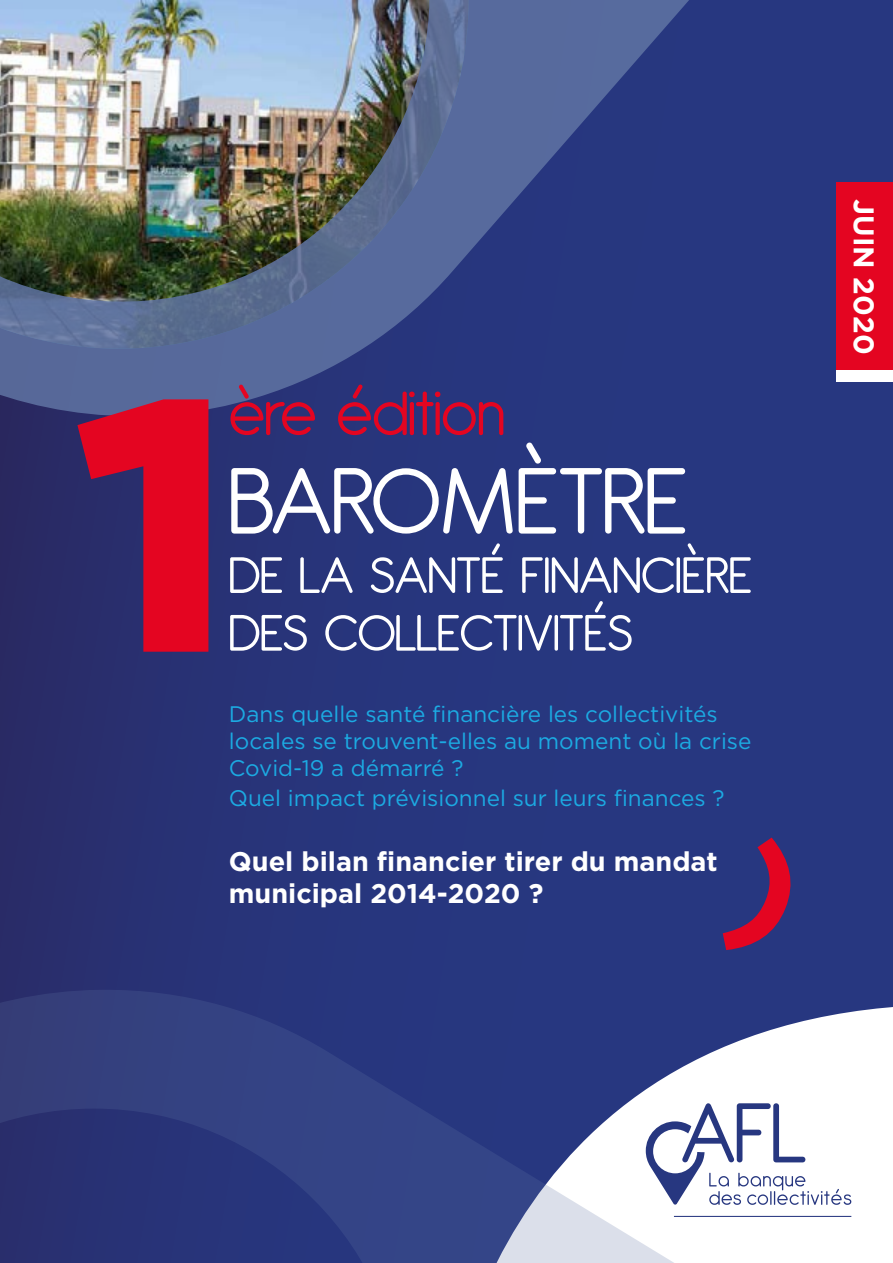
<style>
.page{position:relative;width:893px;height:1263px;background:#fff}
.page>*{position:absolute;margin:0;border:0;box-sizing:border-box;transform-origin:0 0}
.t1{font:102.6px "Antipasto";color:#fff}
.t2{font:68.25px "Antipasto";color:#e40521}
.t3{font:55.95px/57.8px "Antipasto";color:#fff}
.t4{font:700 28.5px "Gotham";color:#fff}
.t5{font:700 27px/32.4px "Gotham";color:#fff}
.t6{font:22.5px/27px "Gotham";color:#1caae2}
</style>
<div class="page">
<div style="left:0;top:0;width:893px;height:1263px;background:linear-gradient(to right,#292f6f,#263a86)"></div>
<img style="left:0;top:0;width:880px;height:466px">
<svg style="left:723px;top:837px;width:72px;height:113px;background:#642661"></svg>
<svg style="left:0;top:989px;width:891px;height:274px"></svg>
<div style="left:837px;top:323px;width:56px;height:59px;background:#fff"></div>
<div style="left:837px;top:183px;width:56px;height:187px;background:#e40521"></div>
<svg style="left:77px;top:399px;width:131px;height:253px;background:#991740"></svg>
<h2 class="t2" style="left:229px;top:374px;width:278px">ère édition</h2>
<h1 class="t1" style="left:229px;top:441px;width:460px">BAROMÈTRE</h1>
<h3 class="t3" style="left:229px;top:545px;width:524px">DE LA SANTÉ FINANCIÈRE<br>DES COLLECTIVITÉS</h3>
<p class="t6" style="left:229px;top:700px;width:524px">Dans quelle santé financière les collectivités locales se trouvent-elles au moment où la crise<br>Covid-19 a démarré ?</p>
<p class="t6" style="left:229px;top:784px;width:497px">Quel impact prévisionnel sur leurs finances ?</p>
<p class="t5" style="left:229px;top:845px;width:490px">Quel bilan financier tirer du mandat municipal 2014-2020 ?</p>
<p class="t4" style="left:883px;top:199px;width:157px;rotate:90deg">JUIN 2020</p>
</div>
